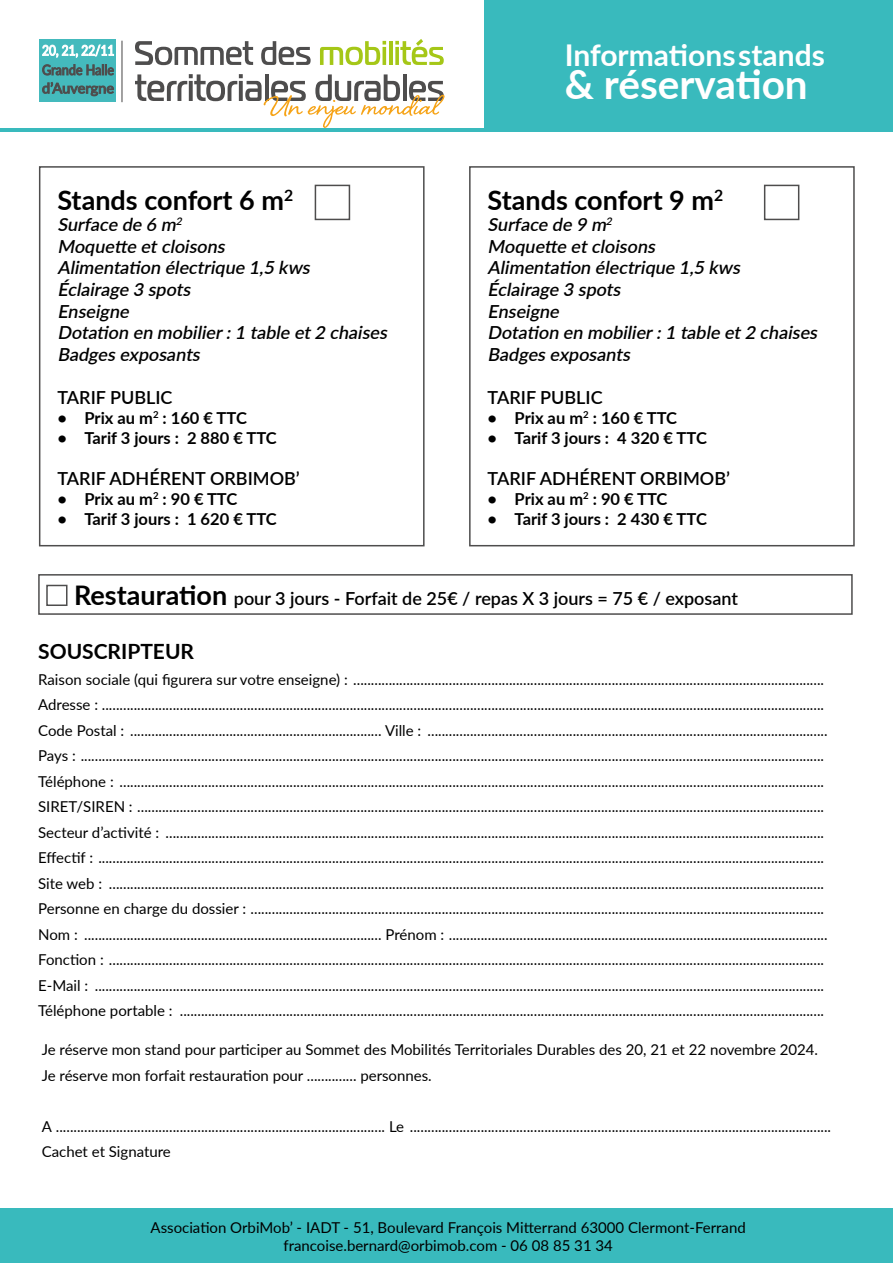
<style>
.page{position:relative;width:893px;height:1263px;background:#fff}
.page>*{position:absolute;margin:0;border:0;box-sizing:border-box;transform-origin:0 0}
.t1{font:700 40.5px "Lato";color:#fff}
.t2{font:700 30px "Lato";color:#fff}
.t3{font:700 27px "Lato";color:#000}
.t4{font:700 21px "Lato";color:#000}
.t5{font:italic 600 18px/21.6px "Lato";color:#000}
.t6{font:600 18px "Lato";color:#000}
.t7{font:700 16.5px "Lato";color:#000}
.t8{font:15px/25.5px "Lato";color:#000}
.s1{font-weight:700;font-size:27px}
</style>
<div class="page">
<div style="left:0;top:0;width:893px;height:132px;background:#39babd"></div>
<div style="left:0;top:0;width:484px;height:128px;background:#fff"></div>
<svg style="left:135px;top:41px;width:118px;height:24px"></svg>
<svg style="left:261px;top:41px;width:50px;height:24px"></svg>
<svg style="left:320px;top:41px;width:66px;height:24px"></svg>
<hr style="left:389px;top:41px;width:4px;height:24px;background:#a5c717">
<svg style="left:395px;top:39px;width:49px;height:26px"></svg>
<svg style="left:135px;top:74px;width:310px;height:54px"></svg>
<hr style="left:122px;top:41px;width:1px;height:61px;background:#4e4d4d">
<div style="left:39px;top:40px;width:77px;height:62px;background:#44babd"></div>
<svg style="left:42px;top:44px;width:72px;height:53px"></svg>
<div style="left:39px;top:166px;width:386px;height:380px;border:2px solid #4e4d4d"></div>
<div style="left:469px;top:166px;width:386px;height:380px;border:2px solid #4e4d4d"></div>
<div style="left:315px;top:185px;width:35px;height:35px;border:2px solid #4e4d4d"></div>
<div style="left:764px;top:185px;width:35px;height:35px;border:2px solid #4e4d4d"></div>
<div style="left:0;top:1208px;width:893px;height:55px;background:#39babd"></div>
<div style="left:46px;top:585px;width:22px;height:21px;border:2px solid #4e4d4d"></div>
<div style="left:38px;top:574px;width:815px;height:41px;border:2px solid #4e4d4d"></div>
<h3 class="t3" style="left:57px;top:180px;width:237px">Stands confort 6 m<sup>2</sup></h3>
<p class="t5" style="left:57px;top:213px;width:335px">Surface de 6 m<sup>2<br></sup>Moquette etcloisons<br>Alimentation électrique 1,5 kws<br>Éclairage 3 spots<br>Enseigne<br>Dotation en mobilier:1 table et2 chaises<br>Badgesexposants</p>
<p class="t6" style="left:57px;top:384px;width:117px">TARIF PUBLIC</p>
<p class="t7" style="left:57px;top:406px;width:191px">• Prix au m<sup>2</sup> : 160 € TTC</p>
<p class="t7" style="left:57px;top:425px;width:221px">• Tarif 3 jours : 2 880 € TTC</p>
<p class="t6" style="left:57px;top:465px;width:244px">TARIF ADHÉRENT ORBIMOB’</p>
<p class="t7" style="left:57px;top:487px;width:181px">• Prix au m<sup>2</sup> : 90 € TTC</p>
<p class="t7" style="left:57px;top:506px;width:221px">• Tarif 3 jours : 1 620 € TTC</p>
<h2 class="t2" style="left:565px;top:33px;width:262px">Informations stands</h2>
<h1 class="t1" style="left:565px;top:54px;width:245px">&amp; réservation</h1>
<h3 class="t3" style="left:488px;top:180px;width:237px">Stands confort 9 m<sup>2</sup></h3>
<p class="t5" style="left:488px;top:213px;width:335px">Surface de 9 m<sup>2<br></sup>Moquette etcloisons<br>Alimentation électrique 1,5 kws<br>Éclairage 3 spots<br>Enseigne<br>Dotation en mobilier:1 table et2 chaises<br>Badgesexposants</p>
<p class="t6" style="left:488px;top:384px;width:117px">TARIF PUBLIC</p>
<p class="t7" style="left:488px;top:406px;width:191px">• Prix au m<sup>2</sup> : 160 € TTC</p>
<p class="t7" style="left:488px;top:425px;width:221px">• Tarif 3 jours : 4 320 € TTC</p>
<p class="t6" style="left:488px;top:465px;width:244px">TARIF ADHÉRENT ORBIMOB’</p>
<p class="t7" style="left:488px;top:487px;width:181px">• Prix au m<sup>2</sup> : 90 € TTC</p>
<p class="t7" style="left:488px;top:506px;width:221px">• Tarif 3 jours : 2 430 € TTC</p>
<p class="t6" style="left:74px;top:586px;width:665px"><span class="s1">Restauration</span> pour 3 jours - Forfait de 25€ / repas X 3 jours = 75 € / exposant</p>
<h3 class="t4" style="left:38px;top:636px;width:157px">SOUSCRIPTEUR</h3>
<p class="t8" style="left:38px;top:666px;width:791px">Raison sociale (qui figurera sur votre enseigne) : .....................................................................................................................................<br>Adresse : ............................................................................................................................................................................................................<br>Code Postal : ....................................................................... Ville : .................................................................................................................<br>Pays : ..................................................................................................................................................................................................................<br>Téléphone : .......................................................................................................................................................................................................<br>SIRET/SIREN : ..................................................................................................................................................................................................<br>Secteur d’activité : ..........................................................................................................................................................................................<br>Effectif : .............................................................................................................................................................................................................<br>Site web : ..........................................................................................................................................................................................................<br>Personne en charge du dossier : ..................................................................................................................................................................<br>Nom : .................................................................................... Prénom : ...........................................................................................................<br>Fonction : ..........................................................................................................................................................................................................<br>E-Mail : ..............................................................................................................................................................................................................<br>Téléphone portable : ......................................................................................................................................................................................</p>
<p class="t8" style="left:42px;top:1036px;width:778px">Je réserve mon stand pour participer au Sommet des Mobilités Territoriales Durables des 20, 21 et 22 novembre 2024.<br>Je réserve mon forfait restauration pour .............. personnes.</p>
<p class="t8" style="left:42px;top:1113px;width:791px">A ............................................................................................. Le .......................................................................................................................<br>Cachet et Signature</p>
<p class="t8" style="left:151px;top:1218px;width:597px;line-height:18px;text-align:center">Association OrbiMob’ - IADT - 51, Boulevard François Mitterrand 63000 Clermont-Ferrand francoise.bernard@orbimob.com - 06 08 85 31 34</p>
</div>
